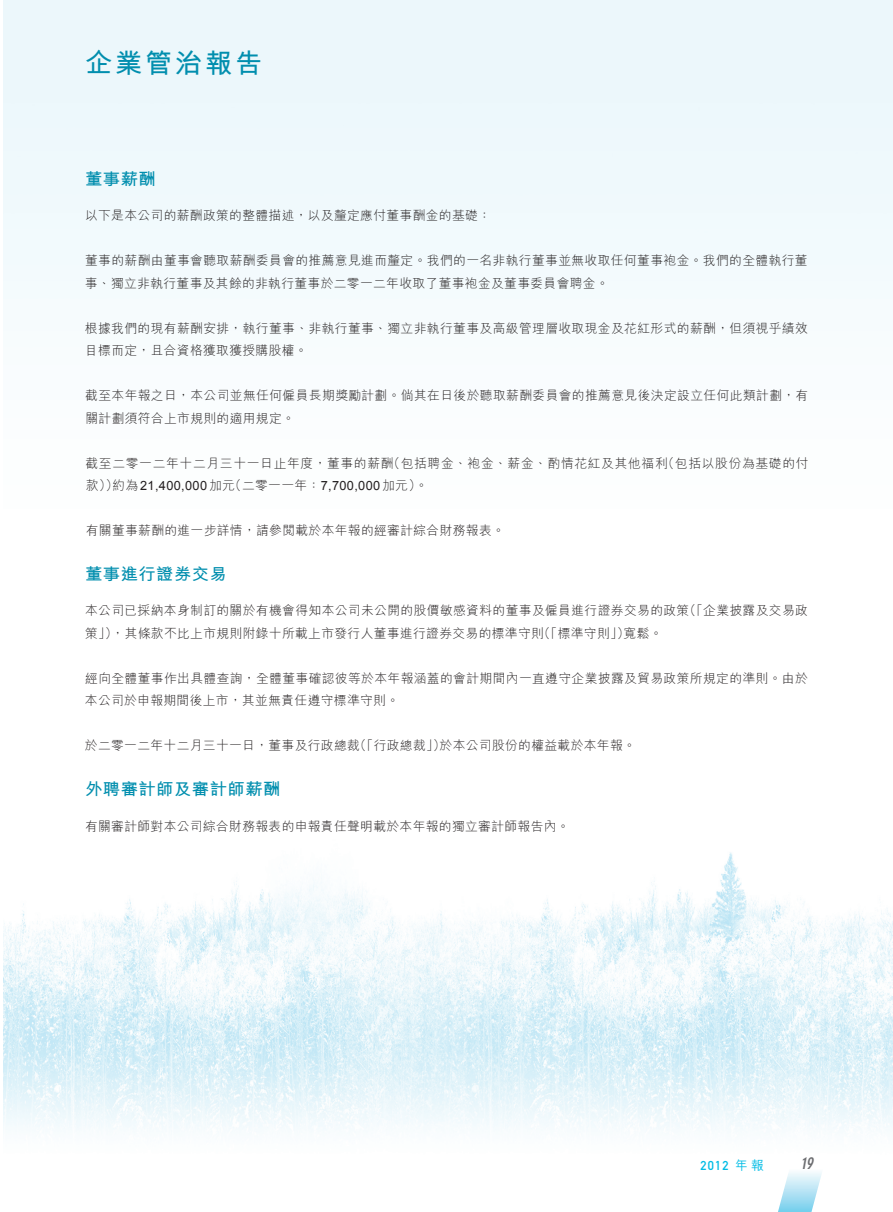
<style>
.page{position:relative;width:893px;height:1212px;background:#fff}
.page>*{position:absolute;margin:0;border:0;box-sizing:border-box;transform-origin:0 0}
.t1{font:700 27px "M Hei HK";letter-spacing:.11em;color:#018eae}
.t2{font:700 16.5px "M Hei HK";letter-spacing:.03em;color:#018eae;scale:1.05 1}
.t3{font:italic 700 condensed 16.5px "DIN Neuzeit Grotesk Std";color:#6c6d70}
.t4{font:300 12.75px/22.5px "M Hei HK";letter-spacing:.03em;color:#231f20}
.t5{font:300 12.75px "M Hei HK";letter-spacing:.055em;color:#231f20}
.t6{font:12.75px "Arial";letter-spacing:.03em;color:#231f20}
.t7{font:12.75px "DIN Mittelschrift Std";color:#02bce5}
.s1{font-family:"M Hei HK";font-weight:300}
.s2{font-family:"M Hei HK";font-weight:500}
</style>
<div class="page">
<img style="left:3px;top:0;width:890px;height:1131px">
<svg style="left:778px;top:1172px;width:44px;height:40px"></svg>
<h1 class="t1" style="left:85px;top:43px;width:178px">企業管治報告</h1>
<p class="t2" style="left:85px;top:167px;width:69px">董事薪酬</p>
<p class="t4" style="left:85px;top:204px;width:407px">以下是本公司的薪酬政策的整體描述，以及釐定應付董事酬金的基礎：</p>
<p class="t4" style="left:85px;top:249px;width:724px">董事的薪酬由董事會聽取薪酬委員會的推薦意見進而釐定。我們的一名非執行董事並無收取任何董事袍金。我們的全體執行董事、獨立非執行董事及其餘的非執行董事於二零一二年收取了董事袍金及董事委員會聘金。</p>
<p class="t4" style="left:85px;top:316px;width:725px">根據我們的現有薪酬安排，執行董事、非執行董事、獨立非執行董事及高級管理層收取現金及花紅形式的薪酬，但須視乎績效目標而定，且合資格獲取獲授購股權。</p>
<p class="t4" style="left:85px;top:384px;width:725px">截至本年報之日，本公司並無任何僱員長期獎勵計劃。倘其在日後於聽取薪酬委員會的推薦意見後決定設立任何此類計劃，有關計劃須符合上市規則的適用規定。</p>
<p class="t5" style="left:86px;top:456px;width:725px">截至二零一二年十二月三十一日止年度，董事的薪酬（包括聘金、袍金、薪金、酌情花紅及其他福利（包括以股份為基礎的付</p>
<p class="t6" style="left:86px;top:477px;width:344px"><span class="s1">款））約為</span>21,400,000<span class="s1">加元（二零一一年：</span>7,700,000<span class="s1">加元）。</span></p>
<p class="t4" style="left:86px;top:519px;width:421px">有關董事薪酬的進一步詳情，請參閱載於本年報的經審計綜合財務報表。</p>
<p class="t2" style="left:85px;top:562px;width:137px">董事進行證券交易</p>
<p class="t4" style="left:85px;top:599px;width:724px">本公司已採納本身制訂的關於有機會得知本公司未公開的股價敏感資料的董事及僱員進行證券交易的政策（「企業披露及交易政策」），其條款不比上市規則附錄十所載上市發行人董事進行證券交易的標準守則（「標準守則」）寬鬆。</p>
<p class="t4" style="left:85px;top:667px;width:724px">經向全體董事作出具體查詢，全體董事確認彼等於本年報涵蓋的會計期間內一直遵守企業披露及貿易政策所規定的準則。由於本公司於申報期間後上市，其並無責任遵守標準守則。</p>
<p class="t4" style="left:85px;top:734px;width:552px">於二零一二年十二月三十一日，董事及行政總裁（「行政總裁」）於本公司股份的權益載於本年報。</p>
<p class="t2" style="left:85px;top:777px;width:188px">外聘審計師及審計師薪酬</p>
<p class="t4" style="left:85px;top:814px;width:486px">有關審計師對本公司綜合財務報表的申報責任聲明載於本年報的獨立審計師報告內。</p>
<p class="t7" style="left:700px;top:1157px;width:65px">2012 <span class="s2">年報</span></p>
<p class="t3" style="left:801px;top:1154px;width:17px">19</p>
</div>
